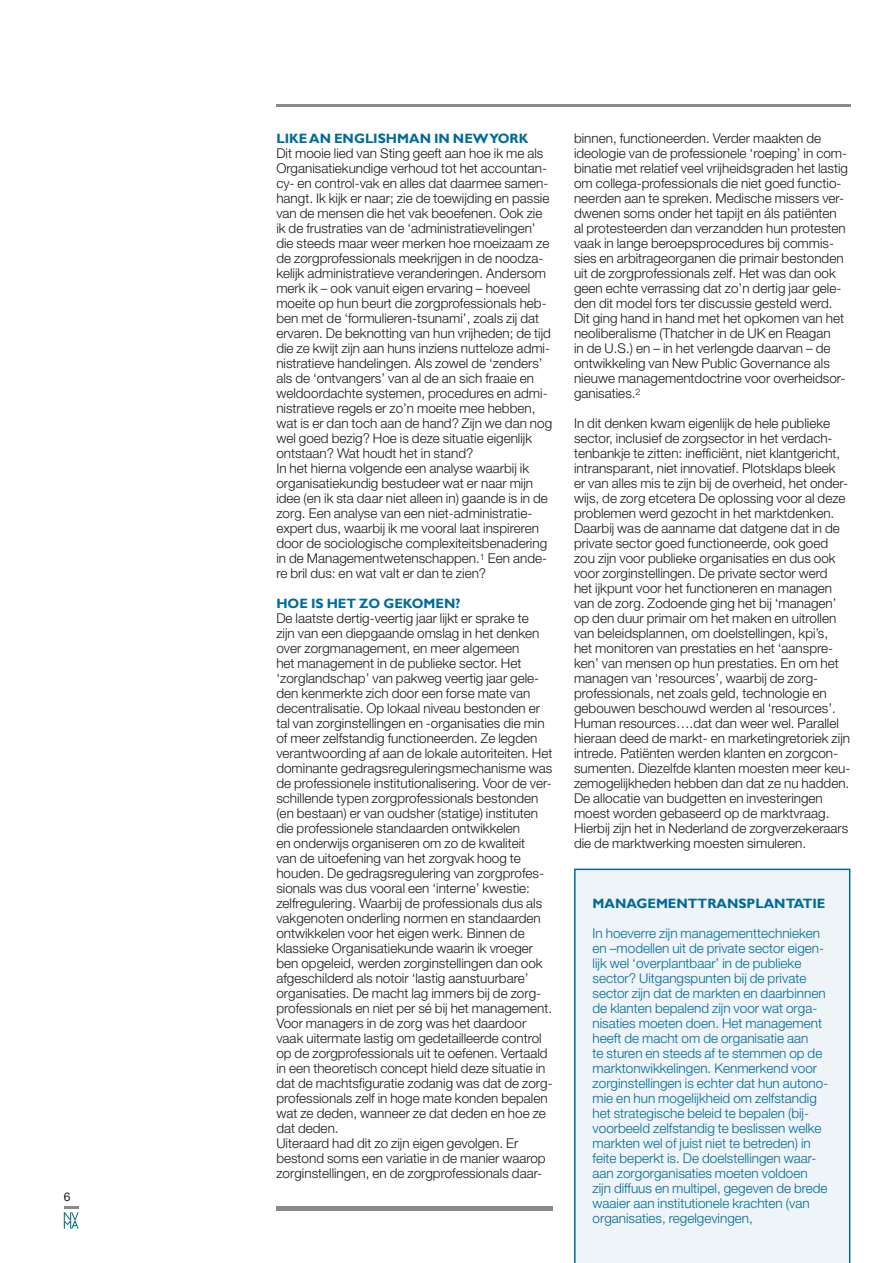
<style>
.page{position:relative;width:893px;height:1263px;background:#fff}
.page>*{position:absolute;margin:0;border:0;box-sizing:border-box;transform-origin:0 0}
.t1{font:300 13.5px/15px "Helvetica Neue LT Std";color:#1a1a1a}
.t2{font:300 13.5px/15px "Helvetica Neue LT Std";color:#006b99}
.t3{font:700 13.5px "Gill Sans";color:#006b99}
.t4{font:12px "Helvetica Neue LT Std";color:#1a1a1a}
</style>
<div class="page">
<div style="left:276px;top:1206px;width:277px;height:5px;background:#898b8b"></div>
<svg style="left:64px;top:1206px;width:15px;height:23px"></svg>
<hr style="left:276px;top:104px;width:574px;height:2px;background:#898b8b">
<div style="left:574px;top:868px;width:276px;height:395px;background:#eef4f7"></div>
<p class="t4" style="left:64px;top:1190px;width:8px">6</p>
<p class="t3" style="left:276px;top:130px;width:254px">LIKE AN ENGLISHMAN IN NEW YORK</p>
<p class="t1" style="left:276px;top:145px;width:277px">Dit mooie lied van Sting geeft aan hoe ik me als Organisatiekundige verhoud tot het accountan&shy;cy- en control-vak en alles dat daarmee samen&shy;hangt. Ik kijk er naar; zie de toewijding en passie van de mensen die het vak beoefenen. Ook zie ik de frustraties van de ‘administratievelingen’ die steeds maar weer merken hoe moeizaam ze de zorgprofessionals meekrijgen in de noodza&shy;kelijk administratieve veranderingen. Andersom merk ik – ook vanuit eigen ervaring – hoeveel moeite op hun beurt die zorgprofessionals heb&shy;ben met de ‘formulieren-tsunami’, zoals zij dat ervaren. De beknotting van hun vrijheden; de tijd die ze kwijt zijn aan huns inziens nutteloze admi&shy;nistratieve handelingen. Als zowel de ‘zenders’ als de ‘ontvangers’ van al de an sich fraaie en weldoordachte systemen, procedures en admi&shy;nistratieve regels er zo’n moeite mee hebben, wat is er dan toch aan de hand? Zijn we dan nog wel goed bezig? Hoe is deze situatie eigenlijk ontstaan? Wat houdt het in stand?<br>In het hierna volgende een analyse waarbij ik organisatiekundig bestudeer wat er naar mijn idee (en ik sta daar niet alleen in) gaande is in de zorg. Een analyse van een niet-administratie&shy;expert dus, waarbij ik me vooral laat inspireren door de sociologische complexiteitsbenadering in de Managementwetenschappen.<sup>1</sup> Een ande&shy;re bril dus: en wat valt er dan te zien?</p>
<p class="t3" style="left:276px;top:595px;width:186px">HOE IS HET ZO GEKOMEN?</p>
<p class="t1" style="left:276px;top:610px;width:278px">De laatste dertig-veertig jaar lijkt er sprake te<br>zijn van een diepgaande omslag in het denken over zorgmanagement, en meer algemeen<br>het management in de publieke sector. Het ‘zorglandschap’ van pakweg veertig jaar gele&shy;den kenmerkte zich door een forse mate van decentralisatie. Op lokaal niveau bestonden er tal van zorginstellingen en -organisaties die min of meer zelfstandig functioneerden. Ze legden verantwoording af aan de lokale autoriteiten. Het dominante gedragsreguleringsmechanisme was de professionele institutionalisering. Voor de ver&shy;schillende typen zorgprofessionals bestonden (en bestaan) er van oudsher (statige) instituten die professionele standaarden ontwikkelen<br>en onderwijs organiseren om zo de kwaliteit<br>van de uitoefening van het zorgvak hoog te houden. De gedragsregulering van zorgprofes&shy;sionals was dus vooral een ‘interne’ kwestie: zelfregulering. Waarbij de professionals dus als vakgenoten onderling normen en standaarden ontwikkelen voor het eigen werk. Binnen de klassieke Organisatiekunde waarin ik vroeger ben opgeleid, werden zorginstellingen dan ook afgeschilderd als notoir ‘lastig aanstuurbare’ organisaties. De macht lag immers bij de zorg&shy;professionals en niet per sé bij het management.<br>Voor managers in de zorg was het daardoor vaak uitermate lastig om gedetailleerde control op de zorgprofessionals uit te oefenen. Vertaald in een theoretisch concept hield deze situatie in dat de machtsfiguratie zodanig was dat de zorg&shy;professionals zelf in hoge mate konden bepalen wat ze deden, wanneer ze dat deden en hoe ze dat deden.<br>Uiteraard had dit zo zijn eigen gevolgen. Er bestond soms een variatie in de manier waarop zorginstellingen, en de zorgprofessionals daar-</p>
<p class="t1" style="left:574px;top:130px;width:276px">binnen, functioneerden. Verder maakten de ideologie van de professionele ‘roeping’ in com&shy;binatie met relatief veel vrijheidsgraden het lastig om collega-professionals die niet goed functio&shy;neerden aan te spreken. Medische missers ver&shy;dwenen soms onder het tapijt en áls patiënten al protesteerden dan verzandden hun protesten vaak in lange beroepsprocedures bij commis&shy;sies en arbitrageorganen die primair bestonden uit de zorgprofessionals zelf. Het was dan ook geen echte verrassing dat zo’n dertig jaar gele&shy;den dit model fors ter discussie gesteld werd.<br>Dit ging hand in hand met het opkomen van het neoliberalisme (Thatcher in de UK en Reagan<br>in de U.S.) en – in het verlengde daarvan – de ontwikkeling van New Public Governance als nieuwe managementdoctrine voor overheidsor&shy;ganisaties.<sup>2</sup></p>
<p class="t1" style="left:574px;top:415px;width:278px">In dit denken kwam eigenlijk de hele publieke sector, inclusief de zorgsector in het verdach&shy;tenbankje te zitten: inefficiënt, niet klantgericht, intransparant, niet innovatief. Plotsklaps bleek<br>er van alles mis te zijn bij de overheid, het onder&shy;wijs, de zorg etcetera De oplossing voor al deze problemen werd gezocht in het marktdenken.<br>Daarbij was de aanname dat datgene dat in de private sector goed functioneerde, ook goed zou zijn voor publieke organisaties en dus ook voor zorginstellingen. De private sector werd<br>het ijkpunt voor het functioneren en managen van de zorg. Zodoende ging het bij ‘managen’ op den duur primair om het maken en uitrollen van beleidsplannen, om doelstellingen, kpi’s,<br>het monitoren van prestaties en het ‘aanspre&shy;ken’ van mensen op hun prestaties. En om het managen van ‘resources’, waarbij de zorg&shy;professionals, net zoals geld, technologie en gebouwen beschouwd werden al ‘resources’.<br>Human resources….dat dan weer wel. Parallel hieraan deed de markt- en marketingretoriek zijn intrede. Patiënten werden klanten en zorgcon&shy;sumenten. Diezelfde klanten moesten meer keu&shy;zemogelijkheden hebben dan dat ze nu hadden.<br>De allocatie van budgetten en investeringen moest worden gebaseerd op de marktvraag.<br>Hierbij zijn het in Nederland de zorgverzekeraars die de marktwerking moesten simuleren.</p>
<p class="t3" style="left:593px;top:895px;width:234px">MANAGEMENTTRANSPLANTATIE</p>
<p class="t2" style="left:593px;top:925px;width:237px">In hoeverre zijn managementtechnieken en –modellen uit de private sector eigen&shy;lijk wel ‘overplantbaar’ in de publieke sector? Uitgangspunten bij de private sector zijn dat de markten en daarbinnen de klanten bepalend zijn voor wat orga&shy;nisaties moeten doen. Het management heeft de macht om de organisatie aan<br>te sturen en steeds af te stemmen op de marktonwikkelingen. Kenmerkend voor zorginstellingen is echter dat hun autono&shy;mie en hun mogelijkheid om zelfstandig het strategische beleid te bepalen (bij&shy;voorbeeld zelfstandig te beslissen welke markten wel of juist niet te betreden) in feite beperkt is. De doelstellingen waar&shy;aan zorgorganisaties moeten voldoen zijn diffuus en multipel, gegeven de brede waaier aan institutionele krachten (van organisaties, regelgevingen,</p>
</div>
